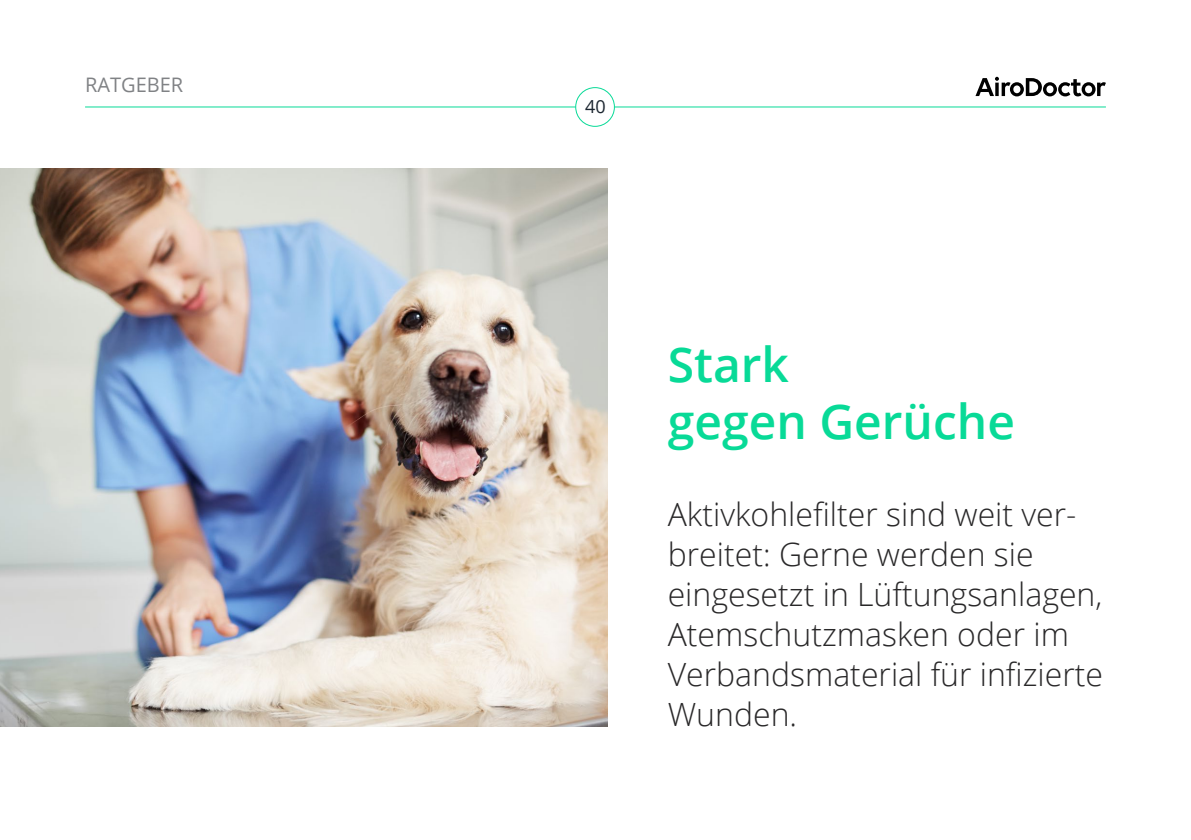
<style>
.page{position:relative;width:1191px;height:840px;background:#fff}
.page>*{position:absolute;margin:0;border:0;box-sizing:border-box;transform-origin:0 0}
.t1{font:600 48px/57.6px "Open Sans";color:#08da97}
.t2{font:300 32px/40px "Open Sans";color:#292829}
.t3{font:20px "Open Sans";color:#808285}
.t4{font:18px "Open Sans";color:#1c2630}
</style>
<div class="page">
<hr style="left:85px;top:106px;width:1021px;height:1px;background:#08da97">
<div style="left:576px;top:88px;width:38px;height:38px;background:#fff;border-radius:50%"></div>
<div style="left:575px;top:87px;width:40px;height:40px;border:1px solid #08da97;border-radius:50%"></div>
<svg style="left:975px;top:77px;width:131px;height:19px"></svg>
<img style="left:0;top:168px;width:607px;height:558px">
<p class="t3" style="left:85px;top:71px;width:100px">RATGEBER</p>
<p class="t4" style="left:585px;top:94px;width:22px">40</p>
<h1 class="t1" style="left:667px;top:334px;width:349px">Stark<br>gegen Gerüche</h1>
<p class="t2" style="left:667px;top:493px;width:437px">Aktivkohlefilter sind weit ver&shy;breitet: Gerne werden sie eingesetzt in Lüftungsanlagen,<br>Atemschutzmasken oder im<br>Verbandsmaterial für infizierte<br>Wunden.</p>
</div>
